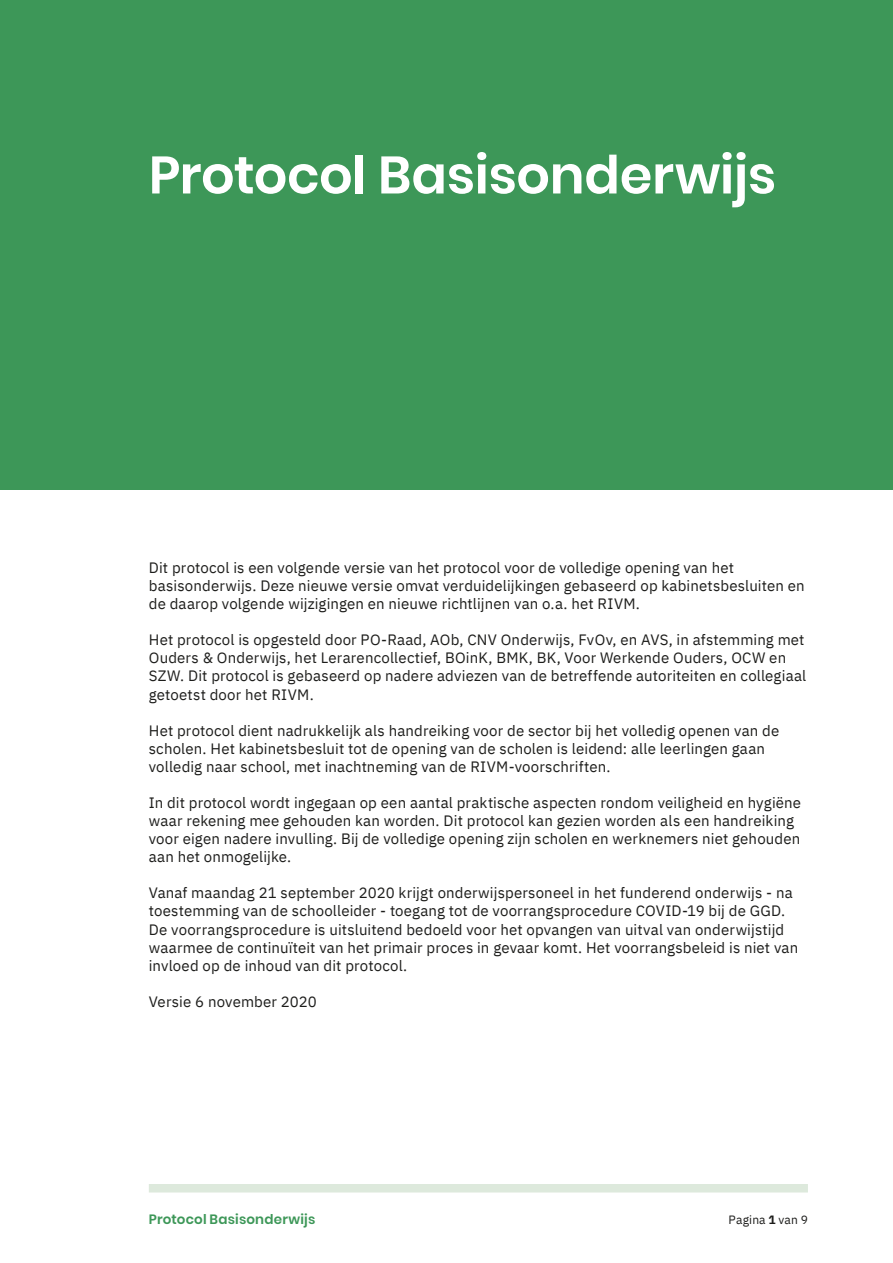
<style>
.page{position:relative;width:893px;height:1263px;background:#fff}
.page>*{position:absolute;margin:0;border:0;box-sizing:border-box;transform-origin:0 0}
.t1{font:600 52.5px "Poppins";letter-spacing:-.005em;color:#fff}
.t2{font:15px/18px "IBM Plex Sans";letter-spacing:.01em;color:#1d1d1b}
.t3{font:600 13.5px "Poppins";letter-spacing:.015em;color:#3d9758}
.t4{font:12px "IBM Plex Sans";letter-spacing:.01em;color:#1d1d1b}
.s1{font-weight:700}
</style>
<div class="page">
<div style="left:149px;top:1184px;width:659px;height:8px;background:#dde9dc"></div>
<div style="left:0;top:0;width:893px;height:489px;background:#3d9758"></div>
<p class="t1" style="left:149px;top:145px;width:629px">Protocol Basisonderwijs</p>
<p class="t2" style="left:149px;top:557px;width:657px">Dit protocol is een volgende versie van het protocol voor de volledige opening van het basisonderwijs. Deze nieuwe versie omvat verduidelijkingen gebaseerd op kabinetsbesluiten en de daarop volgende wijzigingen en nieuwe richtlijnen van o.a. het RIVM.</p>
<p class="t2" style="left:149px;top:630px;width:659px">Het protocol is opgesteld door PO-Raad, AOb, CNV Onderwijs, FvOv, en AVS, in afstemming met Ouders &amp; Onderwijs, het Lerarencollectief, BOinK, BMK, BK, Voor Werkende Ouders, OCW en SZW. Dit protocol is gebaseerd op nadere adviezen van de betreffende autoriteiten en collegiaal getoetst door het RIVM.</p>
<p class="t2" style="left:149px;top:720px;width:632px">Het protocol dient nadrukkelijk als handreiking voor de sector bij het volledig openen van de scholen. Het kabinetsbesluit tot de opening van de scholen is leidend: alle leerlingen gaan volledig naar school, met inachtneming van de RIVM-voorschriften.</p>
<p class="t2" style="left:149px;top:792px;width:654px">In dit protocol wordt ingegaan op een aantal praktische aspecten rondom veiligheid en hygiëne waar rekening mee gehouden kan worden. Dit protocol kan gezien worden als een handreiking voor eigen nadere invulling. Bij de volledige opening zijn scholen en werknemers niet gehouden aan het onmogelijke.</p>
<p class="t2" style="left:149px;top:883px;width:651px">Vanaf maandag 21 september 2020 krijgt onderwijspersoneel in het funderend onderwijs - na toestemming van de schoolleider - toegang tot de voorrangsprocedure COVID-19 bij de GGD.<br>De voorrangsprocedure is uitsluitend bedoeld voor het opvangen van uitval van onderwijstijd waarmee de continuïteit van het primair proces in gevaar komt. Het voorrangsbeleid is niet van invloed op de inhoud van dit protocol.</p>
<p class="t2" style="left:149px;top:991px;width:170px">Versie 6 november 2020</p>
<p class="t3" style="left:149px;top:1211px;width:168px">Protocol Basisonderwijs</p>
<p class="t4" style="left:729px;top:1210px;width:81px">Pagina <span class="s1">1</span> van 9</p>
</div>
